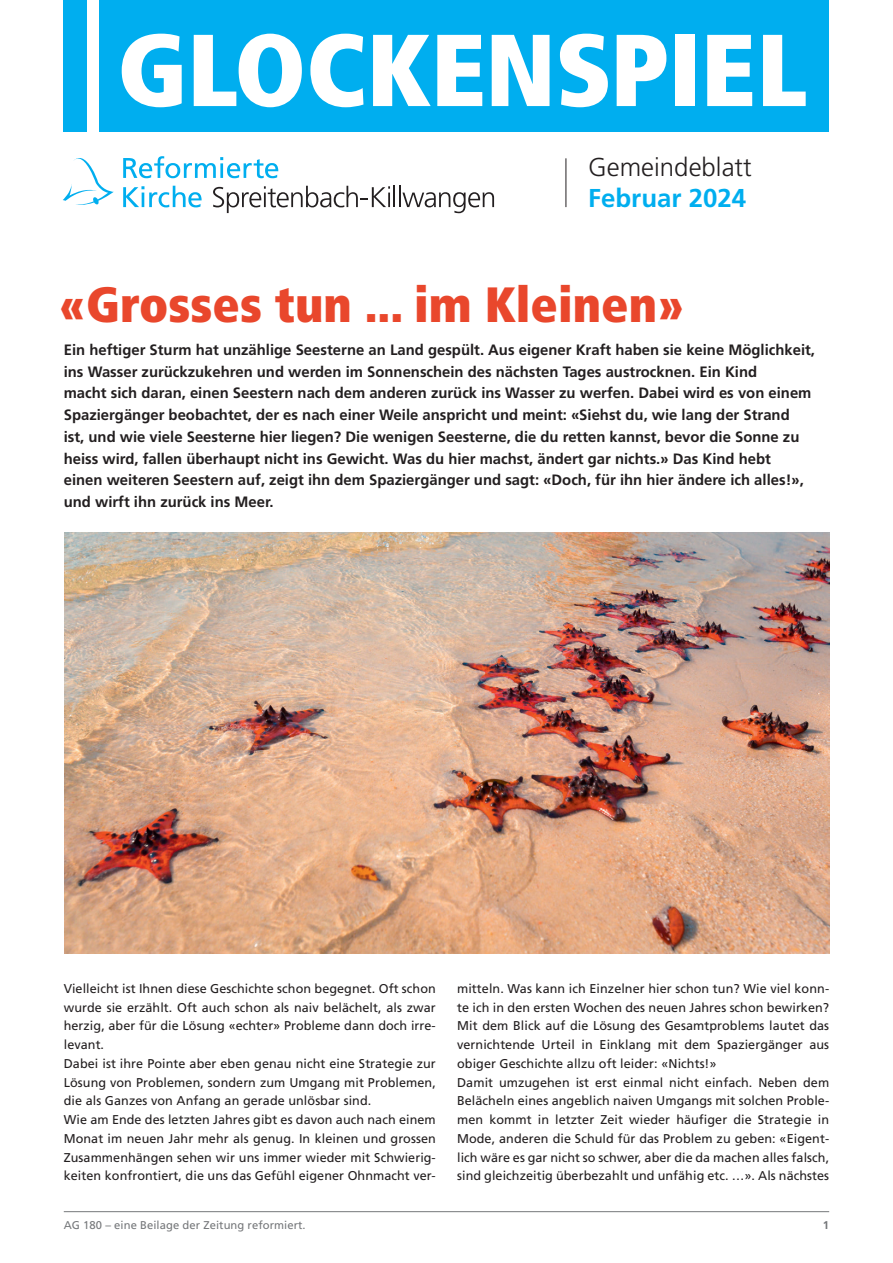
<style>
.page{position:relative;width:893px;height:1263px;background:#fff}
.page>*{position:absolute;margin:0;border:0;box-sizing:border-box;transform-origin:0 0}
.t1{font:900 condensed 102px "Frutiger";color:#fff}
.t2{font:900 condensed 49.5px "Frutiger";color:#e9472c}
.t3{font:300 25.8px "Frutiger";color:#231f20}
.t4{font:700 25.8px "Frutiger";color:#00aeef}
.t5{font:700 15px/21.8px "Frutiger";color:#231f20}
.t6{font:12.75px/18.8px "Frutiger";letter-spacing:.005em;color:#231f20}
.t7{font:11.25px "Frutiger";letter-spacing:.005em;color:#76787b}
.t8{font:700 11.25px "Frutiger";color:#76787b}
.s1{font-weight:400;font-size:198px}
</style>
<div class="page">
<div style="left:64px;top:0;width:765px;height:132px;background:#00aeef"></div>
<hr style="left:64px;top:1211px;width:765px;height:1px;background:#76787b">
<svg style="left:213px;top:186px;width:177px;height:27px"></svg>
<hr style="left:393px;top:186px;width:2px;height:21px;background:#231f20">
<hr style="left:399px;top:186px;width:2px;height:21px;background:#231f20">
<svg style="left:402px;top:192px;width:92px;height:21px"></svg>
<svg style="left:123px;top:156px;width:155px;height:22px"></svg>
<svg style="left:123px;top:186px;width:79px;height:21px"></svg>
<svg style="left:63px;top:158px;width:51px;height:47px"></svg>
<hr style="left:566px;top:158px;width:1px;height:49px;background:#231f20">
<img style="left:64px;top:532px;width:765px;height:421px">
<h1 class="t1" style="left:77px;top:8px;width:733px"><span class="s1">|</span>GLOCKENSPIEL</h1>
<h3 class="t3" style="left:588px;top:153px;width:165px">Gemeindeblatt</h3>
<h3 class="t4" style="left:588px;top:183px;width:159px">Februar 2024</h3>
<h2 class="t2" style="left:60px;top:275px;width:626px">«Grosses tun ... im Kleinen»</h2>
<p class="t5" style="left:64px;top:339px;width:753px">Ein heftiger Sturm hat unzählige Seesterne an Land gespült. Aus eigener Kraft haben sie keine Möglichkeit, ins Wasser zurückzukehren und werden im Sonnenschein des nächsten Tages austrocknen. Ein Kind<br>macht sich daran, einen Seestern nach dem anderen zurück ins Wasser zu werfen. Dabei wird es von einem Spaziergänger beobachtet, der es nach einer Weile anspricht und meint: «Siehst du, wie lang der Strand<br>ist, und wie viele Seesterne hier liegen? Die wenigen Seesterne, die du retten kannst, bevor die Sonne zu heiss wird, fallen überhaupt nicht ins Gewicht. Was du hier machst, ändert gar nichts.» Das Kind hebt<br>einen weiteren Seestern auf, zeigt ihn dem Spaziergänger und sagt: «Doch, für ihn hier ändere ich alles!», und wirft ihn zurück ins Meer.</p>
<p class="t6" style="left:64px;top:979px;width:374px">Vielleicht ist Ihnen diese Geschichte schon begegnet. Oft schon wurde sie erzählt. Oft auch schon als naiv belächelt, als zwar herzig, aber für die Lösung «echter» Probleme dann doch irre&shy;levant.<br>Dabei ist ihre Pointe aber eben genau nicht eine Strategie zur Lösung von Problemen, sondern zum Umgang mit Problemen, die als Ganzes von Anfang an gerade unlösbar sind.<br>Wie am Ende des letzten Jahres gibt es davon auch nach einem Monat im neuen Jahr mehr als genug. In kleinen und grossen Zusammenhängen sehen wir uns immer wieder mit Schwierig&shy;keiten konfrontiert, die uns das Gefühl eigener Ohnmacht ver-</p>
<p class="t6" style="left:457px;top:979px;width:374px">mitteln. Was kann ich Einzelner hier schon tun? Wie viel konn&shy;te ich in den ersten Wochen des neuen Jahres schon bewirken?<br>Mit dem Blick auf die Lösung des Gesamtproblems lautet das vernichtende Urteil in Einklang mit dem Spaziergänger aus obiger Geschichte allzu oft leider: «Nichts!»<br>Damit umzugehen ist erst einmal nicht einfach. Neben dem Belächeln eines angeblich naiven Umgangs mit solchen Proble&shy;men kommt in letzter Zeit wieder häufiger die Strategie in Mode, anderen die Schuld für das Problem zu geben: «Eigent&shy;lich wäre es gar nicht so schwer, aber die da machen alles falsch, sind gleichzeitig überbezahlt und unfähig etc. …». Als nächstes</p>
<p class="t7" style="left:64px;top:1218px;width:243px">AG 180 – eine Beilage der Zeitung reformiert.</p>
<p class="t8" style="left:823px;top:1218px;width:8px">1</p>
</div>
